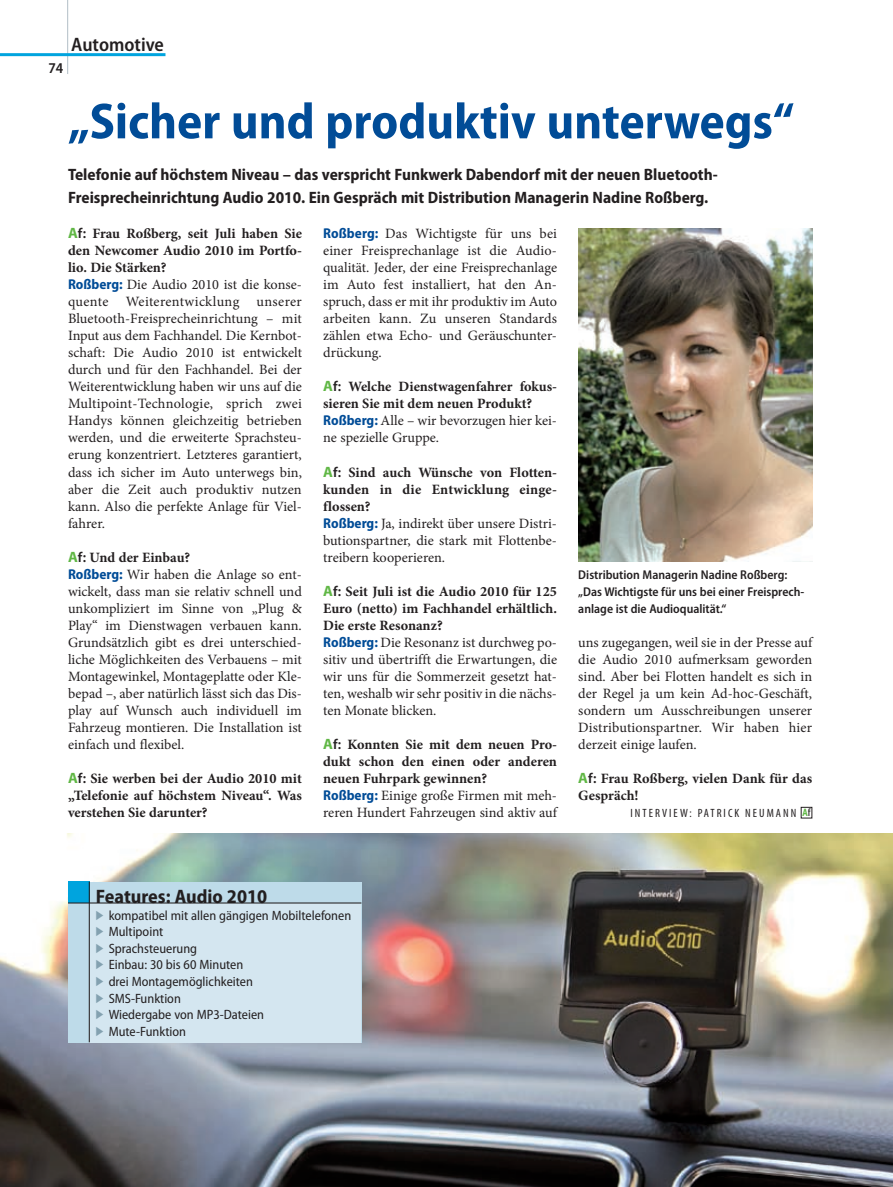
<style>
.page{position:relative;width:893px;height:1187px;background:#fff}
.page>*{position:absolute;margin:0;border:0;box-sizing:border-box;transform-origin:0 0}
.t1{font:700 semi-condensed 51px "Myriad Pro";color:#014c97}
.t2{font:700 semi-condensed 19.5px "Myriad Pro";color:#231f20}
.t3{font:600 semi-condensed 19.5px "Myriad Pro";color:#231f20}
.t4{font:700 semi-condensed 16.5px/22.5px "Myriad Pro";color:#231f20}
.t5{font:600 semi-condensed 15px "Myriad Pro";color:#231f20}
.t6{font:14.25px/17px "Minion Pro";color:#231f20}
.t7{font:700 14.25px/17px "Minion Pro";color:#231f20}
.t8{font:semi-condensed 13.5px/16.5px "Myriad Pro";color:#231f20}
.t9{font:600 semi-condensed 12.75px/17px "Myriad Pro";color:#231f20}
.t10{font:condensed 12px "Myriad Pro";letter-spacing:.17em;color:#231f20}
.s1{font-family:"Myriad Pro";font-weight:700;font-size:15px;color:#60b745}
.s2{font-family:"Myriad Pro";font-weight:600}
.s3{font-weight:700}
.s4{font-family:"Myriad Pro";font-weight:700;font-stretch:semi-condensed;color:#014c97}
.s5{font-family:"Myriad Pro";font-size:15px;color:#60b745}
.s6{font-family:"Myriad Pro";font-stretch:semi-condensed;color:#014c97}
.s7{font-weight:400}
.s8{font-family:"Meta OT";font-weight:700;font-stretch:normal;font-size:10.5px;color:#60b745}
.s9{font-family:"Meta OT";font-weight:500;font-stretch:normal;font-size:10.5px}
</style>
<div class="page">
<div style="left:801px;top:807px;width:11px;height:11px;border:1px solid #231f20"></div>
<img style="left:0;top:833px;width:893px;height:353px">
<div style="left:68px;top:881px;width:293px;height:161px;background:#bedbe9"></div>
<div style="left:90px;top:902px;width:271px;height:140px;background:#d4e6f0"></div>
<div style="left:68px;top:881px;width:21px;height:21px;background:#00a4de"></div>
<hr style="left:89px;top:881px;width:1px;height:161px;background:#231f20">
<hr style="left:68px;top:902px;width:293px;height:1px;background:#231f20">
<img style="left:578px;top:229px;width:234px;height:332px">
<hr style="left:67px;top:0;width:1px;height:74px;background:#b1bec6">
<hr style="left:0;top:53px;width:165px;height:3px;background:#00a4de">
<p class="t5" style="left:48px;top:60px;width:16px">74</p>
<h2 class="t3" style="left:71px;top:33px;width:94px">Automotive</h2>
<h1 class="t1" style="left:68px;top:93px;width:728px">„Sicher und produktiv unterwegs“</h1>
<p class="t4" style="left:68px;top:164px;width:651px">Telefonie auf höchstem Niveau – das verspricht Funkwerk Dabendorf mit der neuen Bluetooth-<br>Freisprecheinrichtung Audio 2010. Ein Gespräch mit Distribution Managerin Nadine Roßberg.</p>
<p class="t6" style="left:68px;top:225px;width:236px"><span class="s1">A</span><span class="s2">f:</span> <span class="s3">Frau Roßberg, seit Juli haben Sie den Newcomer Audio 2010 im Portfo&shy;lio. Die Stärken?<br></span><span class="s4">Roßberg:</span> Die Audio 2010 ist die konse&shy;quente Weiterentwicklung unserer Bluetooth-Freisprecheinrichtung – mit Input aus dem Fachhandel. Die Kernbot&shy;schaft: Die Audio 2010 ist entwickelt durch und für den Fachhandel. Bei der Weiterentwicklung haben wir uns auf die Multipoint-Technologie, sprich zwei Handys können gleichzeitig betrieben werden, und die erweiterte Sprachsteu&shy;erung konzentriert. Letzteres garantiert, dass ich sicher im Auto unterwegs bin, aber die Zeit auch produktiv nutzen kann. Also die perfekte Anlage für Viel&shy;fahrer.</p>
<p class="t6" style="left:68px;top:548px;width:235px"><span class="s1">A</span><span class="s2">f:</span> <span class="s3">Und der Einbau?<br></span><span class="s4">Roßberg:</span> Wir haben die Anlage so ent&shy;wickelt, dass man sie relativ schnell und unkompliziert im Sinne von „Plug &amp; Play“ im Dienstwagen verbauen kann.<br>Grundsätzlich gibt es drei unterschied&shy;liche Möglichkeiten des Verbauens – mit Montagewinkel, Montageplatte oder Kle&shy;bepad –, aber natürlich lässt sich das Dis&shy;play auf Wunsch auch individuell im Fahrzeug montieren. Die Installation ist einfach und flexibel.</p>
<p class="t7" style="left:68px;top:769px;width:235px;text-align:justify"><span class="s5">A</span><span class="s2">f:</span> Sie werben bei der Audio 2010 mit „Telefonie auf höchstem Niveau“. Was verstehen Sie darunter?</p>
<p class="t6" style="left:323px;top:225px;width:235px;text-align:justify"><span class="s4">Roßberg:</span> Das Wichtigste für uns bei einer Freisprechanlage ist die Audio&shy;qualität. Jeder, der eine Freisprechanlage im Auto fest installiert, hat den An&shy;spruch, dass er mit ihr produktiv im Auto arbeiten kann. Zu unseren Standards zählen etwa Echo- und Geräuschunter&shy;drückung.</p>
<p class="t7" style="left:323px;top:378px;width:235px"><span class="s5">A</span><span class="s2">f:</span> Welche Dienstwagenfahrer fokus&shy;sieren Sie mit dem neuen Produkt?<br><span class="s6">Roßberg:</span> <span class="s7">Alle – wir bevorzugen hier kei&shy;ne spezielle Gruppe.</span></p>
<p class="t6" style="left:323px;top:463px;width:235px"><span class="s1">A</span><span class="s2">f:</span> <span class="s3">Sind auch Wünsche von Flotten&shy;kunden in die Entwicklung einge&shy;flossen?<br></span><span class="s4">Roßberg:</span> Ja, indirekt über unsere Distri&shy;butionspartner, die stark mit Flottenbe&shy;treibern kooperieren.</p>
<p class="t6" style="left:323px;top:582px;width:235px"><span class="s1">A</span><span class="s2">f:</span> <span class="s3">Seit Juli ist die Audio 2010 für 125<br>Euro (netto) im Fachhandel erhältlich.<br>Die erste Resonanz?<br></span><span class="s4">Roßberg:</span> Die Resonanz ist durchweg po&shy;sitiv und übertrifft die Erwartungen, die wir uns für die Sommerzeit gesetzt hat&shy;ten, weshalb wir sehr positiv in die nächs&shy;ten Monate blicken.</p>
<p class="t7" style="left:323px;top:735px;width:235px"><span class="s5">A</span><span class="s2">f:</span> Konnten Sie mit dem neuen Pro&shy;dukt schon den einen oder anderen neuen Fuhrpark gewinnen?<br><span class="s6">Roßberg:</span> <span class="s7">Einige große Firmen mit meh&shy;reren Hundert Fahrzeugen sind aktiv auf</span></p>
<p class="t9" style="left:578px;top:566px;width:227px">Distribution Managerin Nadine Roßberg: „Das Wichtigste für uns bei einer Freisprech&shy;anlage ist die Audioqualität.“</p>
<p class="t6" style="left:578px;top:633px;width:235px;text-align:justify">uns zugegangen, weil sie in der Presse auf die Audio 2010 aufmerksam geworden sind. Aber bei Flotten handelt es sich in der Regel ja um kein Ad-hoc-Geschäft, sondern um Ausschreibungen unserer Distributionspartner. Wir haben hier derzeit einige laufen.</p>
<p class="t7" style="left:578px;top:769px;width:235px"><span class="s5">A</span><span class="s2">f:</span> Frau Roßberg, vielen Dank für das<br>Gespräch!</p>
<p class="t10" style="left:630px;top:805px;width:182px">INTERVIEW: PATRICK N EUMANN <span class="s8">A</span><span class="s9">f</span></p>
<h2 class="t2" style="left:96px;top:885px;width:173px">Features: Audio 2010</h2>
<p class="t8" style="left:109px;top:907px;width:244px">kompatibel mit allen gängigen Mobiltelefonen<br>Multipoint<br>Sprachsteuerung<br>Einbau: 30 bis 60 Minuten<br>drei Montagemöglichkeiten<br>SMS-Funktion<br>Wiedergabe von MP3-Dateien<br>Mute-Funktion</p>
</div>
